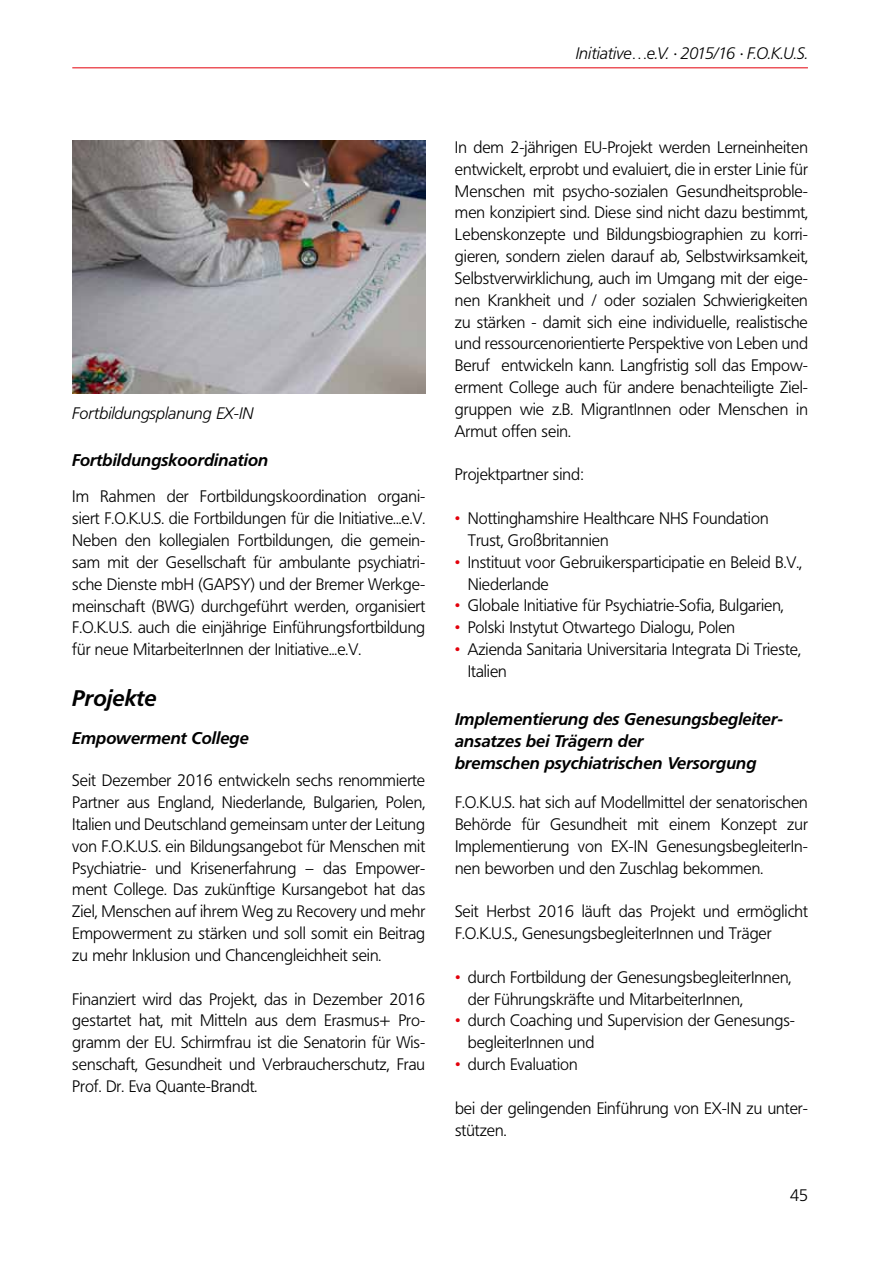
<style>
.page{position:relative;width:893px;height:1263px;background:#fff}
.page>*{position:absolute;margin:0;border:0;box-sizing:border-box;transform-origin:0 0}
.t1{font:italic 700 22.5px "Frutiger BQ";color:#000}
.t2{font:italic 700 16.8px/21.9px "Frutiger BQ";color:#000}
.t3{font:300 16.5px/21.9px "Frutiger BQ";color:#000}
.t4{font:italic 300 16.5px "Frutiger BQ";color:#000}
.s1{color:#e3000b}
</style>
<div class="page">
<hr style="left:72px;top:67px;width:736px;height:1px;background:#e3000b">
<img style="left:72px;top:140px;width:353px;height:253px">
<p class="t4" style="left:576px;top:44px;width:234px">Initiative…e.V. · 2015/16 · F.O.K.U.S.</p>
<p class="t4" style="left:72px;top:403px;width:183px">Fortbildungsplanung EX-IN</p>
<p class="t2" style="left:72px;top:450px;width:198px">Fortbildungskoordination</p>
<p class="t3" style="left:72px;top:486px;width:354px;text-align:justify">Im Rahmen der Fortbildungskoordination organi&shy;siert F.O.K.U.S. die Fortbildungen für die Initiative...e.V.<br>Neben den kollegialen Fortbildungen, die gemein&shy;sam mit der Gesellschaft für ambulante psychiatri&shy;sche Dienste mbH (GAPSY) und der Bremer Werkge&shy;meinschaft (BWG) durchgeführt werden, organisiert F.O.K.U.S. auch die einjährige Einführungsfortbildung für neue MitarbeiterInnen der Initiative...e.V.</p>
<h1 class="t1" style="left:72px;top:684px;width:86px">Projekte</h1>
<p class="t2" style="left:72px;top:727px;width:178px">Empowerment College</p>
<p class="t3" style="left:72px;top:770px;width:354px;text-align:justify">Seit Dezember 2016 entwickeln sechs renommierte Partner aus England, Niederlande, Bulgarien, Polen, Italien und Deutschland gemeinsam unter der Leitung von F.O.K.U.S. ein Bildungsangebot für Menschen mit Psychiatrie- und Krisenerfahrung – das Empower&shy;ment College. Das zukünftige Kursangebot hat das Ziel, Menschen auf ihrem Weg zu Recovery und mehr Empowerment zu stärken und soll somit ein Beitrag zu mehr Inklusion und Chancengleichheit sein.</p>
<p class="t3" style="left:72px;top:988px;width:354px;text-align:justify">Finanziert wird das Projekt, das in Dezember 2016 gestartet hat, mit Mitteln aus dem Erasmus+ Pro&shy;gramm der EU. Schirmfrau ist die Senatorin für Wis&shy;senschaft, Gesundheit und Verbraucherschutz, Frau Prof. Dr. Eva Quante-Brandt.</p>
<p class="t3" style="left:455px;top:137px;width:354px;text-align:justify">In dem 2-jährigen EU-Projekt werden Lerneinheiten entwickelt, erprobt und evaluiert, die in erster Linie für Menschen mit psycho-sozialen Gesundheitsproble&shy;men konzipiert sind. Diese sind nicht dazu bestimmt, Lebenskonzepte und Bildungsbiographien zu korri&shy;gieren, sondern zielen darauf ab, Selbstwirksamkeit, Selbstverwirklichung, auch im Umgang mit der eige&shy;nen Krankheit und / oder sozialen Schwierigkeiten zu stärken - damit sich eine individuelle, realistische und ressourcenorientierte Perspektive von Leben und Beruf entwickeln kann. Langfristig soll das Empow&shy;erment College auch für andere benachteiligte Ziel&shy;gruppen wie z.B. MigrantInnen oder Menschen in Armut offen sein.</p>
<p class="t3" style="left:455px;top:464px;width:130px">Projektpartner sind:</p>
<p class="t3" style="left:468px;top:508px;width:302px;text-indent:-13px"><span class="s1">•</span> Nottinghamshire Healthcare NHS Foundation<br>Trust, Großbritannien</p>
<p class="t3" style="left:468px;top:551px;width:336px;text-indent:-13px"><span class="s1">•</span> Instituut voor Gebruikersparticipatie en Beleid B.V.,<br>Niederlande</p>
<p class="t3" style="left:455px;top:595px;width:330px"><span class="s1">•</span> Globale Initiative für Psychiatrie-Sofia, Bulgarien,</p>
<p class="t3" style="left:455px;top:617px;width:282px"><span class="s1">•</span> Polski Instytut Otwartego Dialogu, Polen</p>
<p class="t3" style="left:468px;top:639px;width:335px;text-indent:-13px"><span class="s1">•</span> Azienda Sanitaria Universitaria Integrata Di Trieste,<br>Italien</p>
<p class="t2" style="left:455px;top:708px;width:329px">Implementierung des Genesungsbegleiter&shy;ansatzes bei Trägern der<br>bremschen psychiatrischen Versorgung</p>
<p class="t3" style="left:455px;top:792px;width:354px;text-align:justify">F.O.K.U.S. hat sich auf Modellmittel der senatorischen Behörde für Gesundheit mit einem Konzept zur Implementierung von EX-IN GenesungsbegleiterIn&shy;nen beworben und den Zuschlag bekommen.</p>
<p class="t3" style="left:455px;top:901px;width:354px">Seit Herbst 2016 läuft das Projekt und ermöglicht<br>F.O.K.U.S., GenesungsbegleiterInnen und Träger</p>
<p class="t3" style="left:468px;top:966px;width:325px;text-indent:-13px"><span class="s1">•</span> durch Fortbildung der GenesungsbegleiterInnen, der Führungskräfte und MitarbeiterInnen,</p>
<p class="t3" style="left:468px;top:1010px;width:329px;text-indent:-13px"><span class="s1">•</span> durch Coaching und Supervision der Genesungs&shy;begleiterInnen und</p>
<p class="t3" style="left:455px;top:1054px;width:124px"><span class="s1">•</span> durch Evaluation</p>
<p class="t3" style="left:455px;top:1097px;width:353px">bei der gelingenden Einführung von EX-IN zu unter&shy;stützen.</p>
<p class="t3" style="left:790px;top:1185px;width:19px">45</p>
</div>
